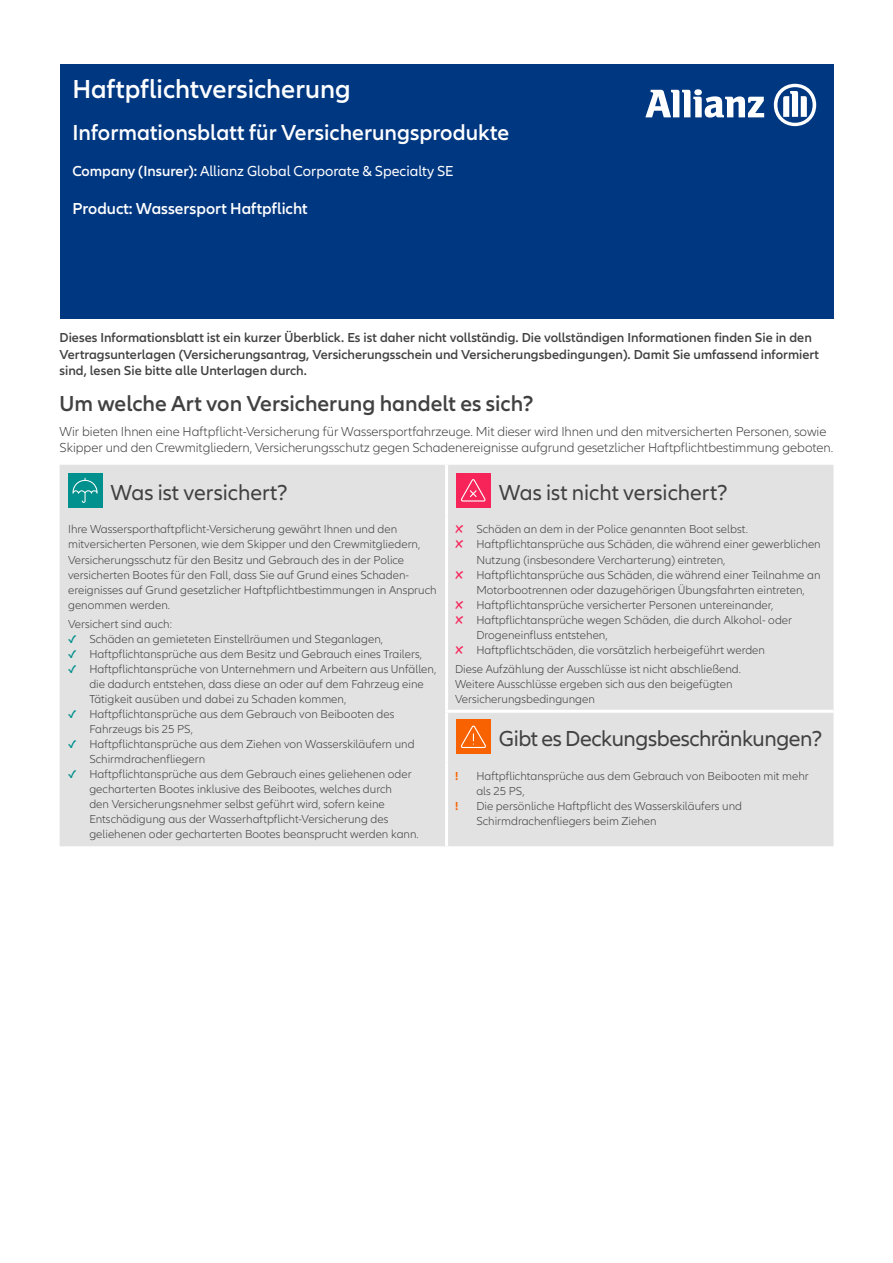
<style>
.page{position:relative;width:893px;height:1263px;background:#fff}
.page>*{position:absolute;margin:0;border:0;box-sizing:border-box;transform-origin:0 0}
.t1{font:600 27px "Allianz Neo";color:#fff}
.t2{font:22.5px "Allianz Neo";letter-spacing:-.005em;color:#414141}
.t3{font:600 22.5px "Allianz Neo";color:#fff}
.t4{font:600 22.5px "Allianz Neo";color:#414141}
.t5{font:600 16.5px "Allianz Neo";color:#fff}
.t6{font:15px "Allianz Neo";color:#fff}
.t7{font:600 13.5px/16.5px "Allianz Neo";color:#414141}
.t8{font:300 13.5px/16.5px "Allianz Neo";letter-spacing:-.005em;color:#414141}
.t9{font:300 12px/15px "Allianz Neo";color:#414141}
.t10{font:700 12px "Allianz Neo";color:#f86200}
.s1{font-weight:600}
.s2{font-weight:600;color:#00908d}
.s3{font-weight:600;color:#f62459}
</style>
<div class="page">
<div style="left:60px;top:65px;width:773px;height:254px;background:#003781"></div>
<div style="left:60px;top:465px;width:773px;height:381px;background:#e2e2e2"></div>
<hr style="left:445px;top:710px;width:388px;height:3px;background:#fff">
<hr style="left:445px;top:465px;width:3px;height:51px;background:#fff">
<hr style="left:445px;top:516px;width:3px;height:194px;background:#fff">
<hr style="left:445px;top:713px;width:3px;height:49px;background:#fff">
<hr style="left:445px;top:762px;width:3px;height:84px;background:#fff">
<div style="left:68px;top:473px;width:34px;height:34px;background:#00908d"></div>
<svg style="left:72px;top:478px;width:26px;height:25px"></svg>
<div style="left:456px;top:473px;width:34px;height:34px;background:#f62459"></div>
<svg style="left:461px;top:479px;width:25px;height:22px"></svg>
<div style="left:456px;top:720px;width:34px;height:34px;background:#f86200"></div>
<svg style="left:461px;top:725px;width:25px;height:23px"></svg>
<svg style="left:645px;top:89px;width:119px;height:29px"></svg>
<svg style="left:774px;top:84px;width:42px;height:42px"></svg>
<h1 class="t1" style="left:72px;top:74px;width:280px">Haftpflichtversicherung</h1>
<h2 class="t3" style="left:72px;top:119px;width:438px">Informationsblatt für Versicherungsprodukte</h2>
<p class="t6" style="left:72px;top:162px;width:383px"><span class="s1">Company (Insurer):</span> Allianz Global Corporate &amp; Specialty SE</p>
<h3 class="t5" style="left:72px;top:199px;width:237px">Product: Wassersport Haftpflicht</h3>
<p class="t7" style="left:60px;top:330px;width:761px">Dieses Informationsblatt ist ein kurzer Überblick. Es ist daher nicht vollständig. Die vollständigen Informationen finden Sie in den<br>Vertragsunterlagen (Versicherungsantrag, Versicherungsschein und Versicherungsbedingungen). Damit Sie umfassend informiert sind, lesen Sie bitte alle Unterlagen durch.</p>
<h2 class="t4" style="left:60px;top:390px;width:476px">Um welche Art von Versicherung handelt es sich?</h2>
<p class="t8" style="left:60px;top:423px;width:775px">Wir bieten Ihnen eine Haftpflicht-Versicherung für Wassersportfahrzeuge. Mit dieser wird Ihnen und den mitversicherten Personen, sowie<br>Skipper und den Crewmitgliedern, Versicherungsschutz gegen Schadenereignisse aufgrund gesetzlicher Haftpflichtbestimmung geboten.</p>
<h2 class="t2" style="left:110px;top:479px;width:179px">Was ist versichert?</h2>
<h2 class="t2" style="left:499px;top:479px;width:230px">Was ist nicht versichert?</h2>
<p class="t9" style="left:68px;top:522px;width:370px">Ihre Wassersporthaftpflicht-Versicherung gewährt Ihnen und den mitversicherten Personen, wie dem Skipper und den Crewmitgliedern, Versicherungsschutz für den Besitz und Gebrauch des in der Police versicherten Bootes für den Fall, dass Sie auf Grund eines Schaden&shy;ereignisses auf Grund gesetzlicher Haftpflichtbestimmungen in Anspruch genommen werden.</p>
<p class="t9" style="left:68px;top:617px;width:105px">Versichert sind auch:</p>
<p class="t9" style="left:68px;top:632px;width:316px"><span class="s2">✓</span> Schäden an gemieteten Einstellräumen und Steganlagen,</p>
<p class="t9" style="left:68px;top:647px;width:355px"><span class="s2">✓</span> Haftpflichtansprüche aus dem Besitz und Gebrauch eines Trailers,</p>
<p class="t9" style="left:89px;top:662px;width:348px;text-indent:-21px"><span class="s2">✓</span> Haftpflichtansprüche von Unternehmern und Arbeitern aus Unfällen, die dadurch entstehen, dass diese an oder auf dem Fahrzeug eine<br>Tätigkeit ausüben und dabei zu Schaden kommen,</p>
<p class="t9" style="left:89px;top:707px;width:306px;text-indent:-21px"><span class="s2">✓</span> Haftpflichtansprüche aus dem Gebrauch von Beibooten des<br>Fahrzeugs bis 25 PS,</p>
<p class="t9" style="left:89px;top:737px;width:327px;text-indent:-21px"><span class="s2">✓</span> Haftpflichtansprüche aus dem Ziehen von Wasserskiläufern und<br>Schirmdrachenfliegern</p>
<p class="t9" style="left:89px;top:767px;width:331px;text-indent:-21px"><span class="s2">✓</span> Haftpflichtansprüche aus dem Gebrauch eines geliehenen oder gecharterten Bootes inklusive des Beibootes, welches durch<br>den Versicherungsnehmer selbst geführt wird, sofern keine Entschädigung aus der Wasserhaftpflicht-Versicherung des geliehenen oder gecharterten Bootes beansprucht werden kann.</p>
<p class="t9" style="left:455px;top:522px;width:294px"><span class="s3">✗</span> Schäden an dem in der Police genannten Boot selbst.</p>
<p class="t9" style="left:455px;top:537px;width:367px"><span class="s3">✗</span> Haftpflichtansprüche aus Schäden, die während einer gewerblichen</p>
<p class="t9" style="left:476px;top:552px;width:251px">Nutzung (insbesondere Vercharterung) eintreten,</p>
<p class="t9" style="left:455px;top:567px;width:367px"><span class="s3">✗</span> Haftpflichtansprüche aus Schäden, die während einer Teilnahme an</p>
<p class="t9" style="left:476px;top:582px;width:330px">Motorbootrennen oder dazugehörigen Übungsfahrten eintreten,</p>
<p class="t9" style="left:455px;top:597px;width:320px"><span class="s3">✗</span> Haftpflichtansprüche versicherter Personen untereinander,</p>
<p class="t9" style="left:455px;top:612px;width:339px"><span class="s3">✗</span> Haftpflichtansprüche wegen Schäden, die durch Alkohol- oder</p>
<p class="t9" style="left:476px;top:627px;width:133px">Drogeneinfluss entstehen,</p>
<p class="t9" style="left:455px;top:642px;width:311px"><span class="s3">✗</span> Haftpflichtschäden, die vorsätzlich herbeigeführt werden</p>
<p class="t9" style="left:455px;top:662px;width:288px">Diese Aufzählung der Ausschlüsse ist nicht abschließend.<br>Weitere Ausschlüsse ergeben sich aus den beigefügten<br>Versicherungsbedingungen</p>
<h2 class="t2" style="left:499px;top:726px;width:325px">Gibt es Deckungsbeschränkungen?</h2>
<p class="t10" style="left:455px;top:769px;width:5px">!</p>
<p class="t9" style="left:476px;top:769px;width:334px">Haftpflichtansprüche aus dem Gebrauch von Beibooten mit mehr als 25 PS,</p>
<p class="t10" style="left:455px;top:799px;width:5px">!</p>
<p class="t9" style="left:476px;top:799px;width:267px">Die persönliche Haftpflicht des Wasserskiläufers und<br>Schirmdrachenfliegers beim Ziehen</p>
</div>
